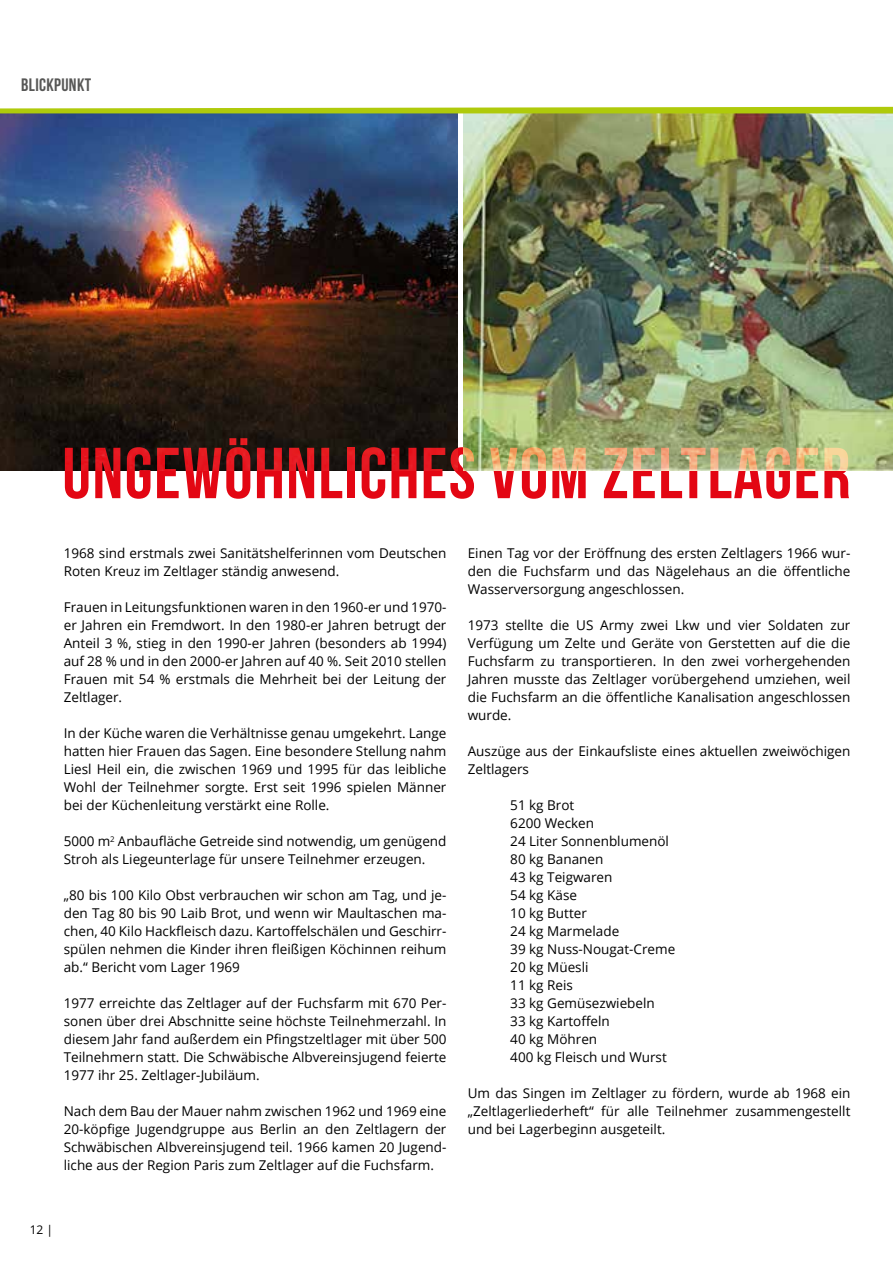
<style>
.page{position:relative;width:893px;height:1263px;background:#fff}
.page>*{position:absolute;margin:0;border:0;box-sizing:border-box;transform-origin:0 0}
.t1{font:700 72px "Bebas Neue";letter-spacing:.02em;color:#e30613}
.t2{font:700 18px "Bebas Neue";letter-spacing:.02em;color:#575756}
.t3{font:13.5px/18px "Open Sans";color:#000;text-align:justify}
.t4{font:12px "Open Sans";color:#000}
</style>
<div class="page">
<img style="left:463px;top:113px;width:430px;height:358px">
<img style="left:0;top:113px;width:457px;height:358px">
<svg style="left:0;top:106px;width:893px;height:7px"></svg>
<h2 class="t2" style="left:21px;top:75px;width:71px">BLICKPUNKT</h2>
<h1 class="t1" style="left:62px;top:434px;width:790px">UNGEWÖHNLICHES VOM ZELTLAGER</h1>
<p class="t3" style="left:64px;top:544px;width:384px">1968 sind erstmals zwei Sanitätshelferinnen vom Deutschen<br>Roten Kreuz im Zeltlager ständig anwesend.</p>
<p class="t3" style="left:64px;top:598px;width:384px">Frauen in Leitungsfunktionen waren in den 1960-er und 1970- er Jahren ein Fremdwort. In den 1980-er Jahren betrugt der Anteil 3 %, stieg in den 1990-er Jahren (besonders ab 1994) auf 28 % und in den 2000-er Jahren auf 40 %. Seit 2010 stellen Frauen mit 54 % erstmals die Mehrheit bei der Leitung der Zeltlager.</p>
<p class="t3" style="left:64px;top:724px;width:384px">In der Küche waren die Verhältnisse genau umgekehrt. Lange hatten hier Frauen das Sagen. Eine besondere Stellung nahm Liesl Heil ein, die zwischen 1969 und 1995 für das leibliche Wohl der Teilnehmer sorgte. Erst seit 1996 spielen Männer bei der Küchenleitung verstärkt eine Rolle.</p>
<p class="t3" style="left:64px;top:832px;width:384px">5000 m<sup>2</sup> Anbaufläche Getreide sind notwendig, um genügend<br>Stroh als Liegeunterlage für unsere Teilnehmer erzeugen.</p>
<p class="t3" style="left:64px;top:886px;width:384px">„80 bis 100 Kilo Obst verbrauchen wir schon am Tag, und je&shy;den Tag 80 bis 90 Laib Brot, und wenn wir Maultaschen ma&shy;chen, 40 Kilo Hackfleisch dazu. Kartoffelschälen und Geschirr&shy;spülen nehmen die Kinder ihren fleißigen Köchinnen reihum ab.“ Bericht vom Lager 1969</p>
<p class="t3" style="left:64px;top:994px;width:384px">1977 erreichte das Zeltlager auf der Fuchsfarm mit 670 Per&shy;sonen über drei Abschnitte seine höchste Teilnehmerzahl. In diesem Jahr fand außerdem ein Pfingstzeltlager mit über 500<br>Teilnehmern statt. Die Schwäbische Albvereinsjugend feierte 1977 ihr 25. Zeltlager-Jubiläum.</p>
<p class="t3" style="left:64px;top:1102px;width:384px">Nach dem Bau der Mauer nahm zwischen 1962 und 1969 eine 20-köpfige Jugendgruppe aus Berlin an den Zeltlagern der Schwäbischen Albvereinsjugend teil. 1966 kamen 20 Jugend&shy;liche aus der Region Paris zum Zeltlager auf die Fuchsfarm.</p>
<p class="t3" style="left:468px;top:544px;width:384px">Einen Tag vor der Eröffnung des ersten Zeltlagers 1966 wur&shy;den die Fuchsfarm und das Nägelehaus an die öffentliche Wasserversorgung angeschlossen.</p>
<p class="t3" style="left:468px;top:616px;width:384px">1973 stellte die US Army zwei Lkw und vier Soldaten zur Verfügung um Zelte und Geräte von Gerstetten auf die die Fuchsfarm zu transportieren. In den zwei vorhergehenden Jahren musste das Zeltlager vorübergehend umziehen, weil die Fuchsfarm an die öffentliche Kanalisation angeschlossen wurde.</p>
<p class="t3" style="left:468px;top:742px;width:384px">Auszüge aus der Einkaufsliste eines aktuellen zweiwöchigen<br>Zeltlagers</p>
<p class="t3" style="left:510px;top:796px;width:167px;text-align:left">51 kg Brot<br>6200 Wecken<br>24 Liter Sonnenblumenöl<br>80 kg Bananen<br>43 kg Teigwaren<br>54 kg Käse<br>10 kg Butter<br>24 kg Marmelade<br>39 kg Nuss-Nougat-Creme<br>20 kg Müesli<br>11 kg Reis<br>33 kg Gemüsezwiebeln<br>33 kg Kartoffeln<br>40 kg Möhren<br>400 kg Fleisch und Wurst</p>
<p class="t3" style="left:468px;top:1084px;width:384px">Um das Singen im Zeltlager zu fördern, wurde ab 1968 ein „Zeltlagerliederheft“ für alle Teilnehmer zusammengestellt und bei Lagerbeginn ausgeteilt.</p>
<p class="t4" style="left:30px;top:1221px;width:25px">12 |</p>
</div>
